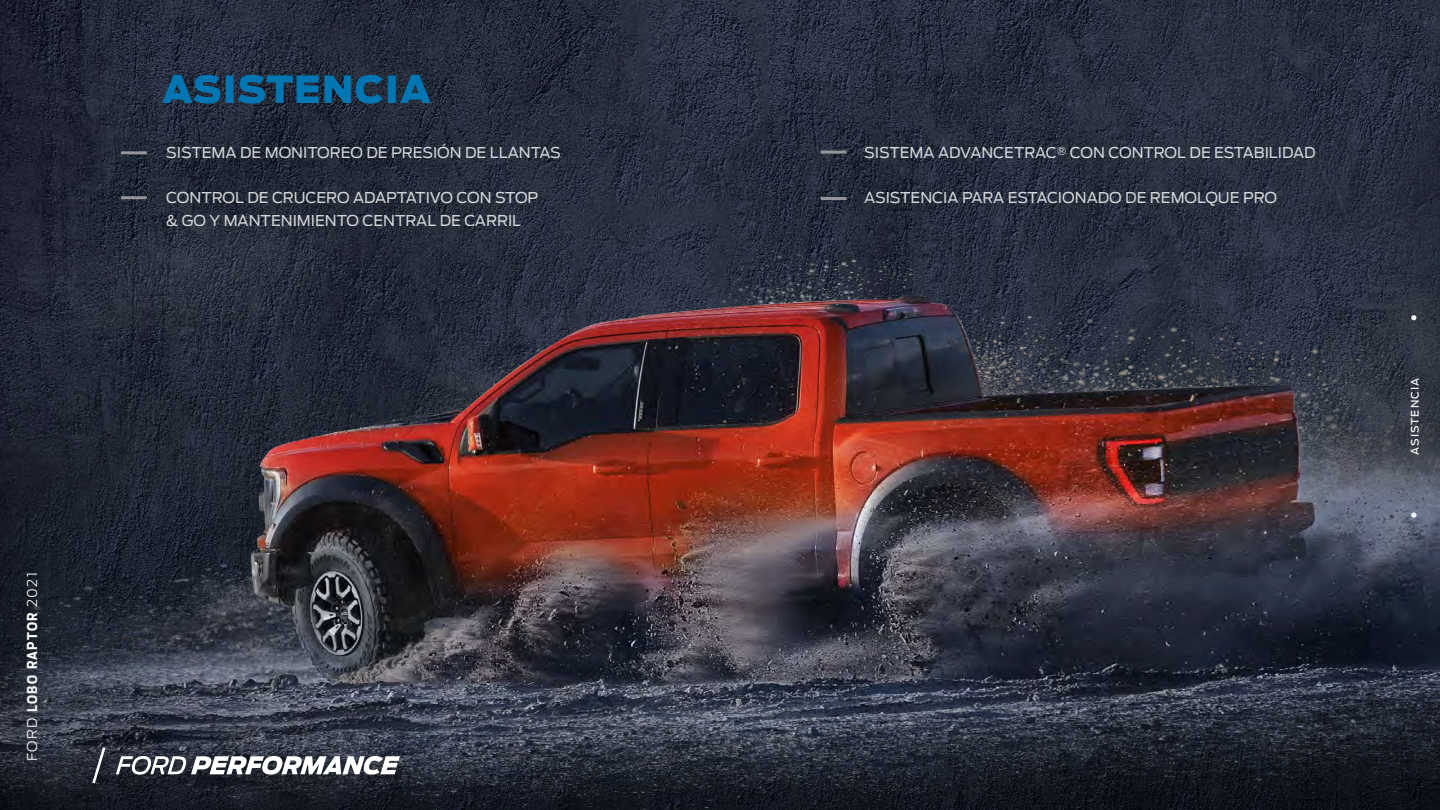
<style>
.page{position:relative;width:1440px;height:810px;background:#fff}
.page>*{position:absolute;margin:0;border:0;box-sizing:border-box;transform-origin:0 0}
.Titulo{font:37.5px "Ford Antenna Black";letter-spacing:.03em;color:#0276b3}
.t1{font:15px/22.5px "Ford Antenna Regular";color:#fff}
.Cuerpo{font:300 13.5px "Ford Antenna";letter-spacing:.1em;color:#f2f2f2}
.Cuerpo-2{font:500 10.5px "Ford Antenna";letter-spacing:.1em;color:#f2f2f2}
.s1{font-family:"Ford Antenna Cond Bold";font-weight:400}
.s2{font-family:"Ford Antenna Cond Bold";font-weight:400;color:#fff}
</style>
<div class="page">
<svg style="left:0;top:0;width:1440px;height:122px;background:#252c3b"></svg>
<img style="left:0;top:122px;width:1440px;height:688px">
<svg style="left:1411px;top:315px;width:5px;height:5px"></svg>
<svg style="left:1411px;top:512px;width:5px;height:6px"></svg>
<hr style="left:821px;top:151px;width:26px;height:3px;background:#b3b2b2">
<hr style="left:821px;top:197px;width:26px;height:3px;background:#b3b2b2">
<hr style="left:121px;top:151px;width:26px;height:3px;background:#b3b2b2">
<hr style="left:121px;top:196px;width:26px;height:3px;background:#b3b2b2">
<div style="left:89px;top:748px;width:319px;height:48px;background:#000;opacity:.3"></div>
<svg style="left:116px;top:756px;width:284px;height:19px"></svg>
<svg style="left:92px;top:748px;width:14px;height:35px"></svg>
<p class="Titulo" style="left:162px;top:54px;width:270px">ASISTENCIA</p>
<p class="t1" style="left:166px;top:140px;width:396px">SISTEMA DE MONITOREO DE PRESIÓN DE LLANTAS</p>
<p class="t1" style="left:166px;top:185px;width:374px">CONTROL DE CRUCERO ADAPTATIVO CON STOP &amp; GO Y MANTENIMIENTO CENTRAL DE CARRIL</p>
<p class="Cuerpo" style="left:21px;top:761px;width:191px;rotate:-90deg">FORD <span class="s1">LOBO</span> <span class="s2">RAPTOR</span> 2021</p>
<p class="t1" style="left:864px;top:140px;width:453px">SISTEMA ADVANCETRAC® CON CONTROL DE ESTABILIDAD</p>
<p class="t1" style="left:864px;top:185px;width:414px">ASISTENCIA PARA ESTACIONADO DE REMOLQUE PRO</p>
<p class="Cuerpo-2" style="left:1406px;top:455px;width:78px;rotate:-90deg">ASISTENCIA</p>
</div>
